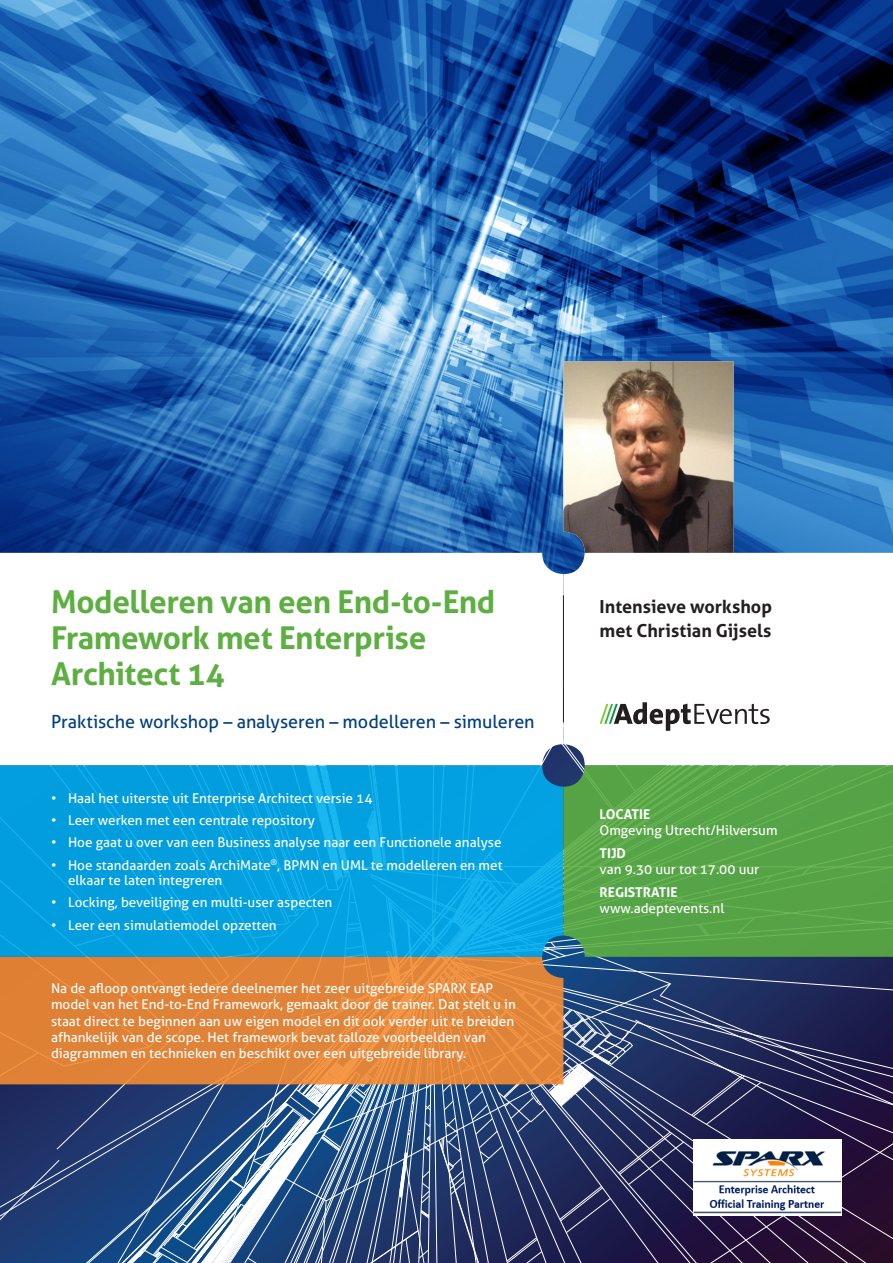
<style>
.page{position:relative;width:893px;height:1263px;background:#fff}
.page>*{position:absolute;margin:0;border:0;box-sizing:border-box;transform-origin:0 0}
.kop{font:700 31.5px/36px "Aller";letter-spacing:-.015em;color:#5daf41}
.kop-2{font:18px "Aller";letter-spacing:-.005em;color:#014080}
.t1{font:700 18px/24px "Aller";color:#231f20}
.brood{font:13.5px/16.2px "Aller";color:#fff}
.s1{font-weight:700}
</style>
<div class="page">
<img style="left:0;top:0;width:893px;height:553px">
<svg style="left:563px;top:553px;width:22px;height:42px"></svg>
<svg style="left:0;top:691px;width:893px;height:572px"></svg>
<hr style="left:563px;top:595px;width:1px;height:127px;background:#231f20">
<svg style="left:0;top:765px;width:563px;height:192px;background:#06a1e0"></svg>
<svg style="left:0;top:957px;width:563px;height:127px;background:#e1853a"></svg>
<svg style="left:563px;top:765px;width:330px;height:192px;background:#57a34b"></svg>
<img style="left:563px;top:361px;width:170px;height:192px">
<div style="left:693px;top:1140px;width:149px;height:76px;background:#fff"></div>
<img style="left:693px;top:1151px;width:149px;height:63px">
<p class="kop" style="left:51px;top:584px;width:446px">Modelleren van een End-to-End<br>Framework met Enterprise<br>Architect 14</p>
<p class="kop-2" style="left:51px;top:711px;width:485px">Praktische workshop – analyseren – modelleren – simuleren</p>
<p class="brood" style="left:51px;top:789px;width:323px">• Haal het uiterste uit Enterprise Architect versie 14</p>
<p class="brood" style="left:51px;top:812px;width:265px">• Leer werken met een centrale repository</p>
<p class="brood" style="left:51px;top:834px;width:452px">• Hoe gaat u over van een Business analyse naar een Functionele analyse</p>
<p class="brood" style="left:68px;top:857px;width:436px;line-height:15px;text-indent:-17px">• Hoe standaarden zoals ArchiMate<sup>®</sup>, BPMN en UML te modelleren en met elkaar te laten integreren</p>
<p class="brood" style="left:51px;top:894px;width:283px">• Locking, beveiliging en multi-user aspecten</p>
<p class="brood" style="left:51px;top:917px;width:227px">• Leer een simulatiemodel opzetten</p>
<p class="brood" style="left:51px;top:980px;width:466px">Na de afloop ontvangt iedere deelnemer het zeer uitgebreide SPARX EAP model van het End-to-End Framework, gemaakt door de trainer. Dat stelt u in staat direct te beginnen aan uw eigen model en dit ook verder uit te breiden afhankelijk van de scope. Het framework bevat talloze voorbeelden van diagrammen en technieken en beschikt over een uitgebreide library.</p>
<p class="t1" style="left:600px;top:594px;width:174px">Intensieve workshop met Christian Gijsels</p>
<p class="brood" style="left:600px;top:806px;width:180px"><span class="s1">LOCATIE<br></span>Omgeving Utrecht/Hilversum</p>
<p class="brood" style="left:600px;top:845px;width:161px"><span class="s1">TIJD<br></span>van 9.30 uur tot 17.00 uur</p>
<p class="brood" style="left:600px;top:884px;width:126px"><span class="s1">REGISTRATIE </span>www.adeptevents.nl</p>
</div>
